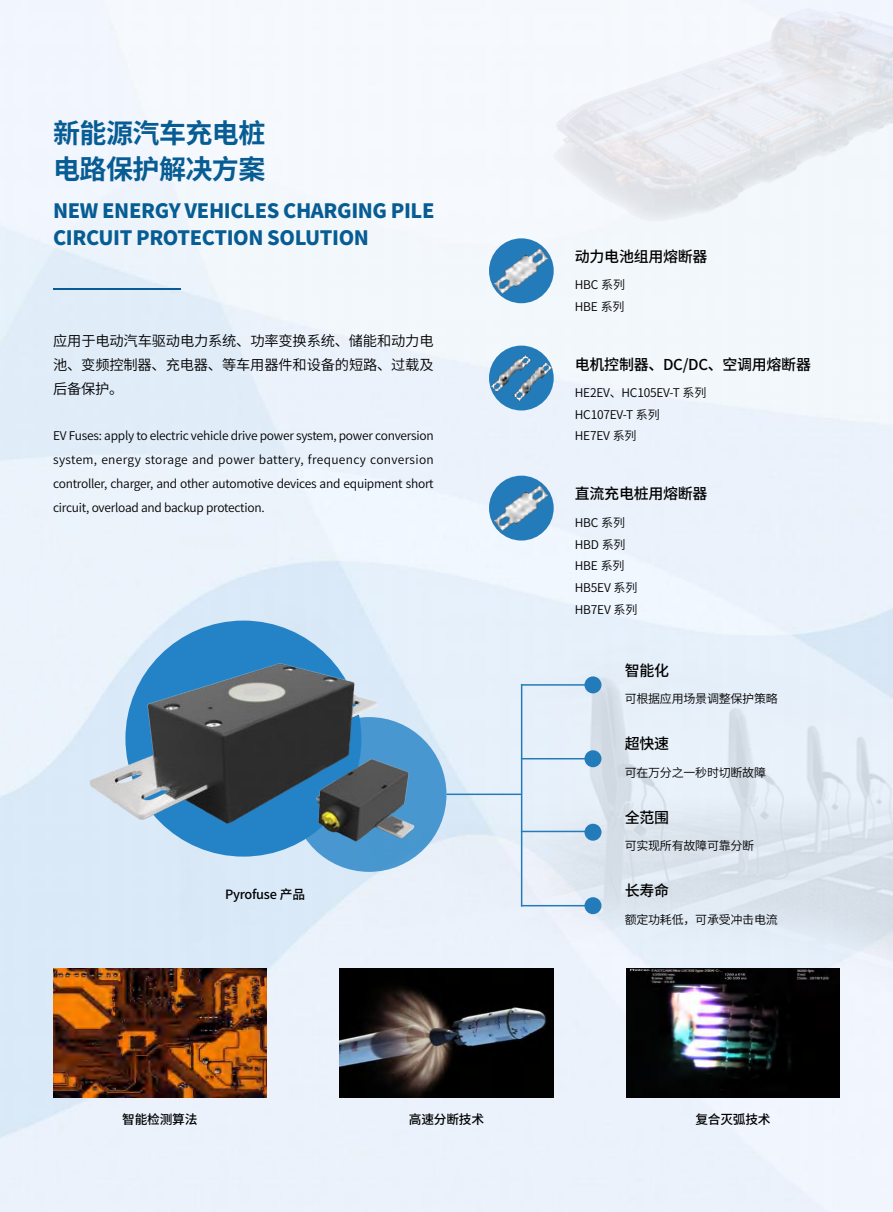
<style>
.page{position:relative;width:893px;height:1212px;background:#fff}
.page>*{position:absolute;margin:0;border:0;box-sizing:border-box;transform-origin:0 0}
.t1{font:700 27px/36px "Source Han Sans CN";letter-spacing:-.02em;color:#075d93}
.t2{font:800 19.8px/27px "Source Han Sans CN";letter-spacing:-.02em;color:#075d93}
.t3{font:500 15px "Source Han Sans CN";letter-spacing:-.02em;color:#000}
.t4{font:14.25px/24px "Source Han Sans CN";letter-spacing:-.01em;color:#000;text-align:justify}
.t5{font:500 12.75px "Source Han Sans CN";letter-spacing:-.02em;color:#000}
.t6{font:12px/21.8px "Source Han Sans CN";letter-spacing:-.02em;color:#000}
</style>
<div class="page">
<div style="left:0;top:1013px;width:893px;height:199px;background:#ebf2fc"></div>
<img style="left:0;top:710px;width:893px;height:303px">
<img style="left:0;top:0;width:893px;height:710px">
<div style="left:489px;top:238px;width:65px;height:65px;background:#247bb9;border-radius:50%"></div>
<img style="left:495px;top:248px;width:53px;height:45px">
<div style="left:489px;top:476px;width:65px;height:64px;background:#247bb9;border-radius:50%"></div>
<img style="left:495px;top:486px;width:53px;height:44px">
<div style="left:489px;top:346px;width:65px;height:64px;background:#247bb9;border-radius:50%"></div>
<img style="left:491px;top:356px;width:61px;height:44px">
<img style="left:53px;top:969px;width:214px;height:128px">
<img style="left:340px;top:969px;width:213px;height:128px">
<img style="left:626px;top:969px;width:214px;height:128px">
<hr style="left:446px;top:793px;width:76px;height:2px;background:#247bb9">
<div style="left:584px;top:676px;width:17px;height:17px;background:#247bb9;border-radius:50%"></div>
<div style="left:584px;top:750px;width:17px;height:17px;background:#247bb9;border-radius:50%"></div>
<div style="left:584px;top:824px;width:17px;height:17px;background:#247bb9;border-radius:50%"></div>
<div style="left:584px;top:897px;width:17px;height:17px;background:#247bb9;border-radius:50%"></div>
<hr style="left:521px;top:684px;width:1px;height:222px;background:#247bb9">
<hr style="left:521px;top:684px;width:70px;height:2px;background:#247bb9">
<hr style="left:521px;top:758px;width:70px;height:1px;background:#247bb9">
<hr style="left:521px;top:831px;width:70px;height:1px;background:#247bb9">
<hr style="left:521px;top:905px;width:70px;height:1px;background:#247bb9">
<img style="left:50px;top:600px;width:448px;height:311px">
<hr style="left:53px;top:288px;width:128px;height:1px;background:#075d93">
<h1 class="t1" style="left:53px;top:116px;width:214px">新能源汽车充电桩电路保护解决方案</h1>
<h2 class="t2" style="left:53px;top:197px;width:383px">NEW ENERGY VEHICLES CHARGING PILE<br>CIRCUIT PROTECTION SOLUTION</h2>
<p class="t4" style="left:53px;top:329px;width:382px">应用于电动汽车驱动电力系统、功率变换系统、储能和动力电池、变频控制器、充电器、等车用器件和设备的短路、过载及后备保护。</p>
<p class="t6" style="left:53px;top:424px;width:382px;line-height:24px;text-align:justify">EV Fuses: apply to electric vehicle drive power system, power conversion system, energy storage and power battery, frequency conversion controller, charger, and other automotive devices and equipment short circuit, overload and backup protection.</p>
<p class="t5" style="left:225px;top:887px;width:82px">Pyrofuse 产品</p>
<p class="t3" style="left:575px;top:248px;width:134px">动力电池组用熔断器</p>
<p class="t6" style="left:575px;top:274px;width:52px">HBC 系列<br>HBE 系列</p>
<p class="t3" style="left:575px;top:356px;width:238px">电机控制器、DC/DC、空调用熔断器</p>
<p class="t6" style="left:575px;top:382px;width:133px">HE2EV、HC105EV-T 系列<br>HC107EV-T 系列<br>HE7EV 系列</p>
<p class="t3" style="left:575px;top:485px;width:134px">直流充电桩用熔断器</p>
<p class="t6" style="left:575px;top:512px;width:64px">HBC 系列<br>HBD 系列<br>HBE 系列<br>HB5EV 系列<br>HB7EV 系列</p>
<p class="t3" style="left:625px;top:662px;width:46px">智能化</p>
<p class="t6" style="left:625px;top:688px;width:155px">可根据应用场景调整保护策略</p>
<p class="t3" style="left:625px;top:735px;width:46px">超快速</p>
<p class="t6" style="left:625px;top:762px;width:143px">可在万分之一秒时切断故障</p>
<p class="t3" style="left:625px;top:809px;width:46px">全范围</p>
<p class="t6" style="left:625px;top:835px;width:131px">可实现所有故障可靠分断</p>
<p class="t3" style="left:625px;top:882px;width:46px">长寿命</p>
<p class="t6" style="left:625px;top:909px;width:155px">额定功耗低，可承受冲击电流</p>
<p class="t5" style="left:122px;top:1112px;width:77px">智能检测算法</p>
<p class="t5" style="left:409px;top:1112px;width:77px">高速分断技术</p>
<p class="t5" style="left:695px;top:1112px;width:77px">复合灭弧技术</p>
</div>
